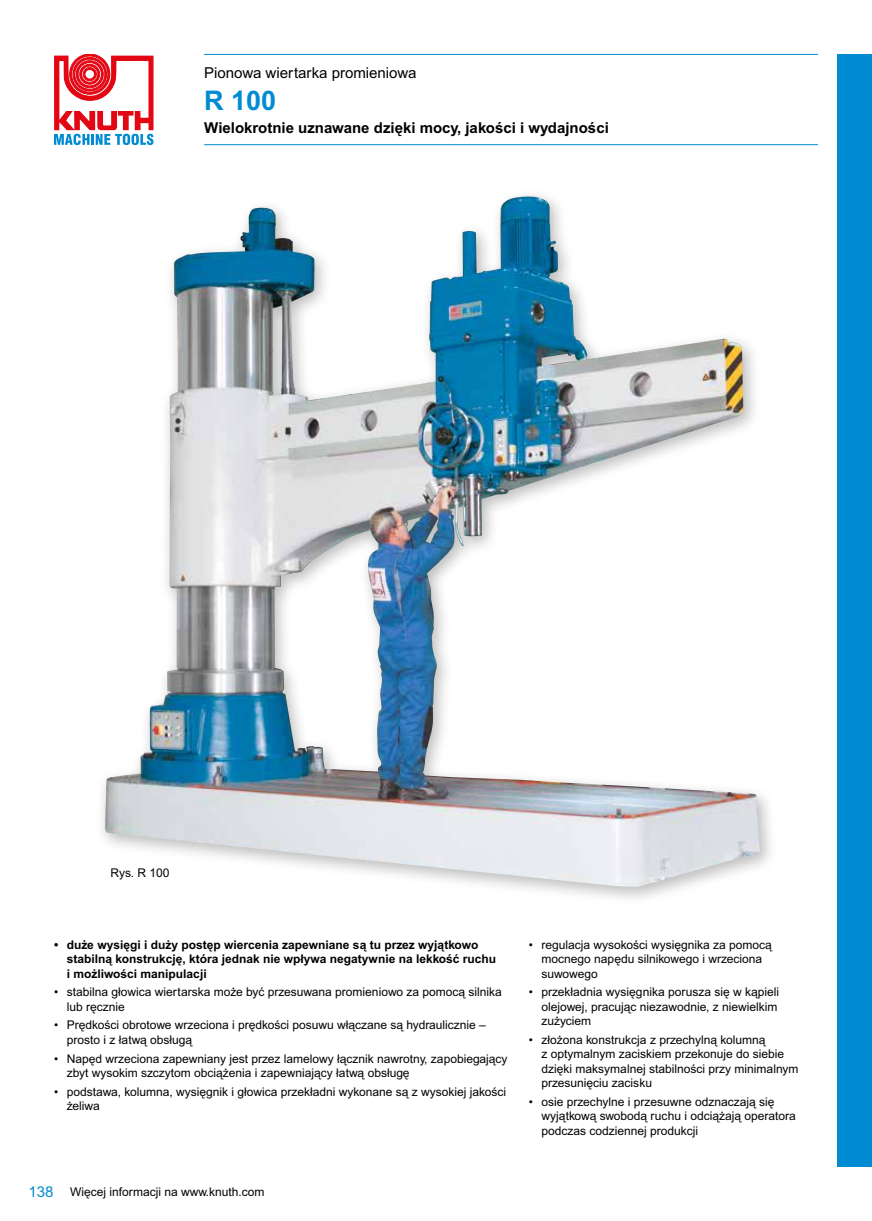
<style>
.page{position:relative;width:872px;height:1221px;background:#fff}
.page>*{position:absolute;margin:0;border:0;box-sizing:border-box;transform-origin:0 0}
.t1{font:700 27px "Arial MT Pro";color:#008bd2}
.t2{font:700 15px "Arial MT Pro";color:#000}
.t3{font:15px "Arial MT Pro";color:#000}
.t4{font:15px "Arial MT Pro";color:#008bd2}
.t5{font:12px/14.4px "Arial MT Pro";color:#000}
.t6{font:700 12px/14.4px "Arial MT Pro";color:#000}
</style>
<div class="page">
<div style="left:838px;top:54px;width:34px;height:1112px;background:#008bd2"></div>
<div style="left:95px;top:187px;width:683px;height:718px;background:#000;opacity:.26"></div>
<img style="left:105px;top:197px;width:418px;height:631px">
<hr style="left:204px;top:54px;width:614px;height:1px;background:#008bd2">
<hr style="left:204px;top:144px;width:614px;height:1px;background:#008bd2">
<svg style="left:54px;top:54px;width:99px;height:91px"></svg>
<p class="t3" style="left:204px;top:64px;width:214px">Pionowa wiertarka promieniowa</p>
<h1 class="t1" style="left:204px;top:84px;width:74px">R 100</h1>
<p class="t2" style="left:204px;top:119px;width:406px">Wielokrotnie uznawane dzięki mocy, jakości i wydajności</p>
<p class="t5" style="left:111px;top:865px;width:61px">Rys. R 100</p>
<p class="t6" style="left:67px;top:937px;width:431px;text-indent:-13px">• duże wysięgi i duży postęp wiercenia zapewniane są tu przez wyjątkowo stabilną konstrukcję, która jednak nie wpływa negatywnie na lekkość ruchu i możliwości manipulacji</p>
<p class="t5" style="left:67px;top:985px;width:436px;text-indent:-13px">• stabilna głowica wiertarska może być przesuwana promieniowo za pomocą silnika lub ręcznie</p>
<p class="t5" style="left:67px;top:1018px;width:421px;text-indent:-13px">• Prędkości obrotowe wrzeciona i prędkości posuwu włączane są hydraulicznie – prosto i z łatwą obsługą</p>
<p class="t5" style="left:67px;top:1051px;width:442px;text-indent:-13px">• Napęd wrzeciona zapewniany jest przez lamelowy łącznik nawrotny, zapobiegający zbyt wysokim szczytom obciążenia i zapewniający łatwą obsługę</p>
<p class="t5" style="left:67px;top:1084px;width:441px;text-indent:-13px">• podstawa, kolumna, wysięgnik i głowica przekładni wykonane są z wysokiej jakości żeliwa</p>
<p class="t4" style="left:28px;top:1182px;width:27px">138</p>
<p class="t5" style="left:70px;top:1184px;width:196px">Więcej informacji na www.knuth.com</p>
<p class="t5" style="left:541px;top:938px;width:232px;text-indent:-13px">• regulacja wysokości wysięgnika za pomocą mocnego napędu silnikowego i wrzeciona suwowego</p>
<p class="t5" style="left:541px;top:985px;width:239px;text-indent:-13px">• przekładnia wysięgnika porusza się w kąpieli olejowej, pracując niezawodnie, z niewielkim zużyciem</p>
<p class="t5" style="left:541px;top:1032px;width:258px;text-indent:-13px">• złożona konstrukcja z przechylną kolumną<br>z optymalnym zaciskiem przekonuje do siebie dzięki maksymalnej stabilności przy minimalnym przesunięciu zacisku</p>
<p class="t5" style="left:541px;top:1094px;width:256px;text-indent:-13px">• osie przechylne i przesuwne odznaczają się wyjątkową swobodą ruchu i odciążają operatora podczas codziennej produkcji</p>
</div>
